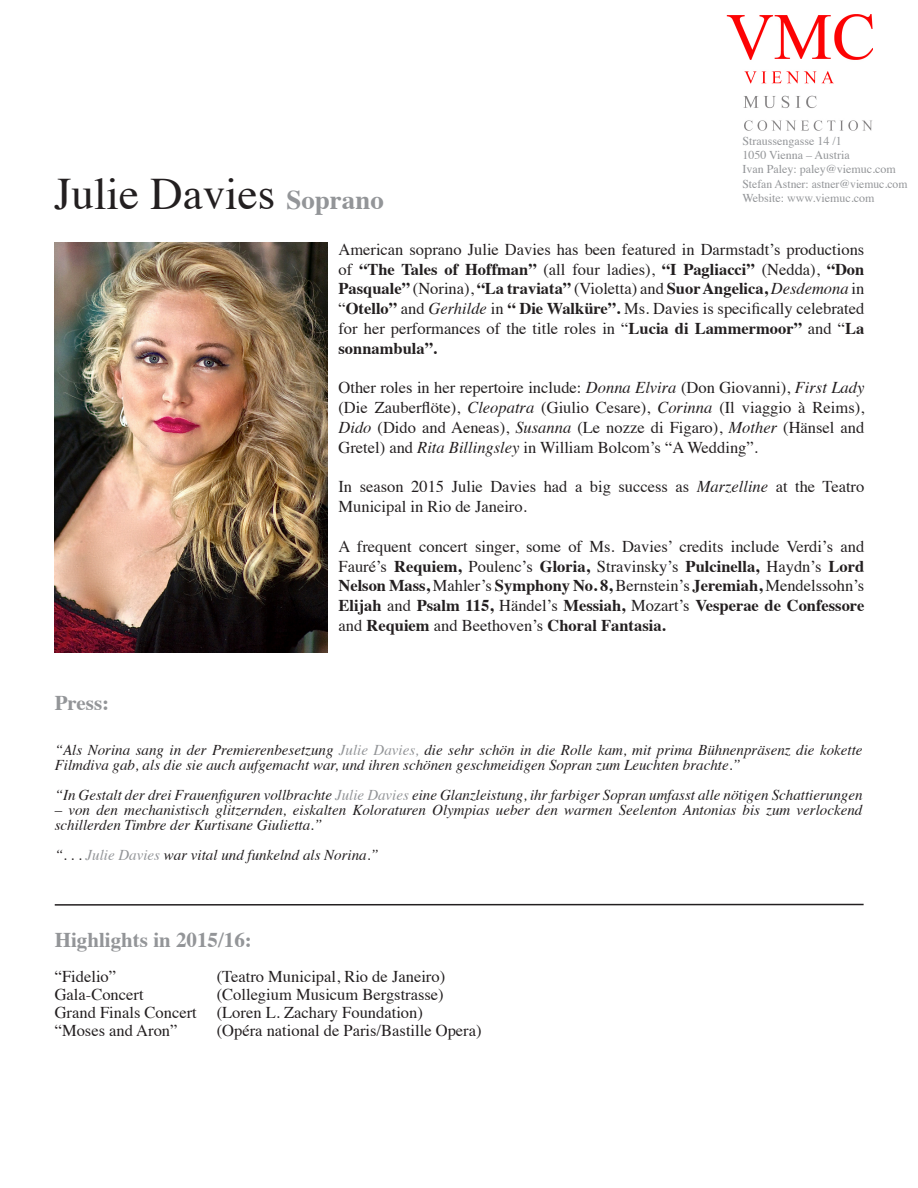
<style>
.page{position:relative;width:918px;height:1188px;background:#fff}
.page>*{position:absolute;margin:0;border:0;box-sizing:border-box;transform-origin:0 0}
.t1{font:45px "Times";color:#231f20}
.t2{font:700 21px "Times";color:#939598}
.t3{font:16.5px/19.8px "Times";color:#231f20;text-align:justify}
.t4{font:italic 15px/15px "Times";color:#231f20}
.t5{font:12px "Times";color:#939598}
.s1{font-weight:700;font-size:27px;color:#939598}
.s2{font-weight:700}
.s3{font-style:italic}
.s4{color:#939598}
</style>
<div class="page">
<img style="left:726px;top:14px;width:147px;height:117px">
<hr style="left:55px;top:904px;width:809px;height:2px;background:#231f20">
<img style="left:55px;top:242px;width:273px;height:411px">
<p class="t5" style="left:742px;top:129px;width:101px">Straussengasse 14 /1</p>
<p class="t5" style="left:742px;top:144px;width:109px">1050 Vienna – Austria</p>
<p class="t5" style="left:742px;top:158px;width:155px">Ivan Paley: paley@viemuc.com</p>
<p class="t5" style="left:742px;top:172px;width:166px">Stefan Astner: astner@viemuc.com</p>
<p class="t5" style="left:742px;top:187px;width:133px">Website: www.viemuc.com</p>
<p class="t1" style="left:54px;top:152px;width:331px">Julie Davies <span class="s1">Soprano</span></p>
<p class="t3" style="left:339px;top:238px;width:527px">American soprano Julie Davies has been featured in Darmstadt’s productions of <span class="s2">“The Tales of Hoffman”</span> (all four ladies), <span class="s2">“I Pagliacci”</span> (Nedda), <span class="s2">“Don Pasquale”</span> (Norina), <span class="s2">“La traviata”</span> (Violetta) and <span class="s2">Suor Angelica,</span> <span class="s3">Desdemona</span> in “<span class="s2">Otello”</span> and <span class="s3">Gerhilde</span> in <span class="s2">“ Die Walküre”.</span> Ms. Davies is specifically celebrated for her performances of the title roles in “<span class="s2">Lucia di Lammermoor”</span> and “<span class="s2">La sonnambula”.</span></p>
<p class="t3" style="left:339px;top:376px;width:527px">Other roles in her repertoire include: <span class="s3">Donna Elvira</span> (Don Giovanni), <span class="s3">First Lady </span>(Die Zauberflöte), <span class="s3">Cleopatra</span> (Giulio Cesare), <span class="s3">Corinna</span> (Il viaggio à Reims), <span class="s3">Dido</span> (Dido and Aeneas), <span class="s3">Susanna</span> (Le nozze di Figaro), <span class="s3">Mother</span> (Hänsel and Gretel) and <span class="s3">Rita Billingsley</span> in William Bolcom’s “A Wedding”.</p>
<p class="t3" style="left:339px;top:475px;width:527px">In season 2015 Julie Davies had a big success as <span class="s3">Marzelline</span> at the Teatro<br>Municipal in Rio de Janeiro.</p>
<p class="t3" style="left:339px;top:535px;width:527px">A frequent concert singer, some of Ms. Davies’ credits include Verdi’s and Fauré’s <span class="s2">Requiem,</span> Poulenc’s <span class="s2">Gloria,</span> Stravinsky’s <span class="s2">Pulcinella,</span> Haydn’s <span class="s2">Lord Nelson Mass,</span> Mahler’s <span class="s2">Symphony No. 8,</span> Bernstein’s <span class="s2">Jeremiah,</span> Mendelssohn’s <span class="s2">Elijah</span> and <span class="s2">Psalm 115,</span> Händel’s <span class="s2">Messiah,</span> Mozart’s <span class="s2">Vesperae de Confessore </span>and <span class="s2">Requiem</span> and Beethoven’s <span class="s2">Choral Fantasia.</span></p>
<p class="t2" style="left:55px;top:683px;width:56px">Press:</p>
<p class="t4" style="left:55px;top:742px;width:809px">“Als Norina sang in der Premierenbesetzung <span class="s4">Julie Davies,</span> die sehr schön in die Rolle kam, mit prima Bühnenpräsenz die kokette<br>Filmdiva gab, als die sie auch aufgemacht war, und ihren schönen geschmeidigen Sopran zum Leuchten brachte.”</p>
<p class="t4" style="left:55px;top:787px;width:809px">“In Gestalt der drei Frauenfiguren vollbrachte <span class="s4">Julie Davies</span> eine Glanzleistung, ihr farbiger Sopran umfasst alle nötigen Schattierungen</p>
<p class="t4" style="left:55px;top:802px;width:809px">– von den mechanistisch glitzernden, eiskalten Koloraturen Olympias ueber den warmen Seelenton Antonias bis zum verlockend schillerden Timbre der Kurtisane Giulietta.”</p>
<p class="t4" style="left:55px;top:847px;width:326px">“. . . <span class="s4">Julie Davies</span> war vital und funkelnd als Norina.”</p>
<p class="t2" style="left:55px;top:920px;width:199px">Highlights in 2015/16:</p>
<p class="t3" style="left:55px;top:965px;width:63px">“Fidelio”</p>
<p class="t3" style="left:217px;top:965px;width:230px">(Teatro Municipal, Rio de Janeiro)</p>
<p class="t3" style="left:55px;top:983px;width:90px">Gala-Concert</p>
<p class="t3" style="left:217px;top:983px;width:229px">(Collegium Musicum Bergstrasse)</p>
<p class="t3" style="left:55px;top:1001px;width:370px">Grand Finals Concert (Loren L. Zachary Foundation)</p>
<p class="t3" style="left:55px;top:1019px;width:124px">“Moses and Aron”</p>
<p class="t3" style="left:217px;top:1019px;width:266px">(Opéra national de Paris/Bastille Opera)</p>
</div>
